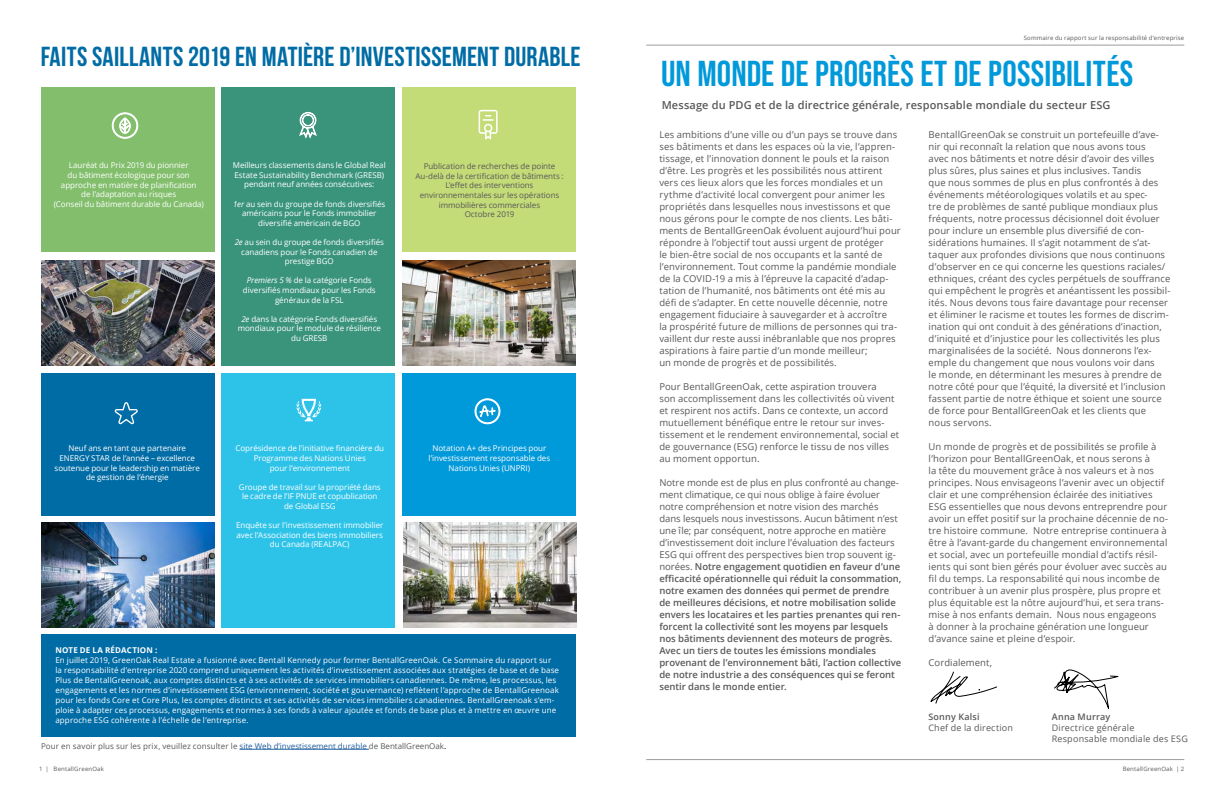
<style>
.page{position:relative;width:1224px;height:792px;background:#fff}
.page>*{position:absolute;margin:0;border:0;box-sizing:border-box;transform-origin:0 0}
.t1{font:36px "Bebas Neue";letter-spacing:.005em;color:#0099da}
.t2{font:700 27.5px "Bebas Neue";letter-spacing:.01em;color:#006ca5}
.t3{font:600 11px "Open Sans";letter-spacing:.01em;color:#58595b}
.t4{font:9.5px/12px "Open Sans";letter-spacing:.01em;color:#58595b}
.t5{font:600 9.5px/12px "Open Sans";color:#58595b}
.t6{font:9px/11px "Open Sans";letter-spacing:.02em;color:#58595b}
.t7{font:600 9px "Open Sans";letter-spacing:.02em;color:#58595b}
.t8{font:8px/9.6px "Open Sans";color:#fff;text-align:center}
.t9{font:8px/9.6px "Open Sans";color:#58595b;text-align:center}
.t10{font:700 8px "Open Sans";letter-spacing:.02em;color:#fff}
.t11{font:6px "Open Sans";letter-spacing:.025em;color:#58595b}
.s1{font-style:italic}
.s2{color:#215e9e}
.s3{color:#000}
.s4{font-weight:400}
</style>
<div class="page">
<div style="left:41px;top:373px;width:173px;height:142px;background:#006ca5"></div>
<div style="left:402px;top:373px;width:174px;height:142px;background:#0099da"></div>
<div style="left:41px;top:87px;width:173px;height:165px;background:#82be6c"></div>
<div style="left:402px;top:87px;width:174px;height:165px;background:#c4dc77"></div>
<div style="left:222px;top:87px;width:173px;height:279px;background:#3a947c"></div>
<img style="left:41px;top:522px;width:173px;height:106px">
<img style="left:41px;top:261px;width:173px;height:105px">
<img style="left:403px;top:261px;width:173px;height:105px">
<img style="left:403px;top:522px;width:173px;height:106px">
<hr style="left:240px;top:749px;width:129px;height:1px;background:#215e9e">
<svg style="left:474px;top:398px;width:27px;height:27px"></svg>
<div style="left:222px;top:373px;width:173px;height:255px;background:#2dc3e9"></div>
<svg style="left:296px;top:399px;width:25px;height:22px"></svg>
<svg style="left:115px;top:402px;width:23px;height:22px"></svg>
<svg style="left:112px;top:112px;width:26px;height:27px"></svg>
<svg style="left:1054px;top:669px;width:65px;height:40px"></svg>
<svg style="left:930px;top:671px;width:67px;height:33px"></svg>
<hr style="left:646px;top:45px;width:538px;height:1px;background:#58595b">
<div style="left:41px;top:634px;width:535px;height:103px;background:#006ca5"></div>
<hr style="left:646px;top:759px;width:538px;height:1px;background:#58595b">
<svg style="left:479px;top:110px;width:19px;height:29px"></svg>
<svg style="left:299px;top:112px;width:18px;height:27px"></svg>
<h2 class="t2" style="left:41px;top:42px;width:541px">FAITS SAILLANTS 2019 EN MATIÈRE D’INVESTISSEMENT DURABLE</h2>
<p class="t8" style="left:54px;top:161px;width:151px">Lauréat du Prix 2019 du pionnier<br>du bâtiment écologique pour son approche en matière de planification<br>de l’adaptation au risques<br>(Conseil du bâtiment durable du Canada)</p>
<p class="t8" style="left:233px;top:160px;width:154px">Meilleurs classements dans le Global Real<br>Estate Sustainability Benchmark (GRESB) pendant neuf années consécutives:</p>
<p class="t8" style="left:233px;top:199px;width:154px"><span class="s1">1er</span> au sein du groupe de fonds diversifiés américains pour le Fonds immobilier diversifié américain de BGO</p>
<p class="t8" style="left:235px;top:237px;width:151px"><span class="s1">2e</span> au sein du groupe de fonds diversifiés canadiens pour le Fonds canadien de prestige BGO</p>
<p class="t8" style="left:243px;top:275px;width:134px"><span class="s1">Premiers 5 %</span> de la catégorie Fonds diversifiés mondiaux pour les Fonds généraux de la FSL</p>
<p class="t8" style="left:238px;top:314px;width:145px"><span class="s1">2e</span> dans la catégorie Fonds diversifiés mondiaux pour le module de résilience du GRESB</p>
<p class="t9" style="left:415px;top:161px;width:150px">Publication de recherches de pointe<br>Au-delà de la certification de bâtiments :<br>L’effet des interventions environnementales sur les opérations immobilières commerciales<br>Octobre 2019</p>
<p class="t8" style="left:55px;top:444px;width:147px">Neuf ans en tant que partenaire<br>ENERGY STAR de l’année – excellence soutenue pour le leadership en matière de gestion de l’énergie</p>
<p class="t8" style="left:236px;top:444px;width:150px">Coprésidence de l’initiative financière du<br>Programme des Nations Unies<br>pour l’environnement</p>
<p class="t8" style="left:239px;top:482px;width:143px">Groupe de travail sur la propriété dans le cadre de l’IF PNUE et copublication de Global ESG</p>
<p class="t8" style="left:236px;top:520px;width:149px">Enquête sur l’investissement immobilier avec l’Association des biens immobiliers du Canada (REALPAC)</p>
<p class="t8" style="left:428px;top:444px;width:123px">Notation A+ des Principes pour l’investissement responsable des<br>Nations Unies (UNPRI)</p>
<p class="t10" style="left:55px;top:644px;width:103px">NOTE DE LA RÉDACTION :</p>
<p class="t8" style="left:55px;top:654px;width:505px;line-height:10px;text-align:left">En juillet 2019, GreenOak Real Estate a fusionné avec Bentall Kennedy pour former BentallGreenOak. Ce Sommaire du rapport sur la responsabilité d’entreprise 2020 comprend uniquement les activités d’investissement associées aux stratégies de base et de base Plus de BentallGreenoak, aux comptes distincts et à ses activités de services immobiliers canadiennes. De même, les processus, les engagements et les normes d’investissement ESG (environnement, société et gouvernance) reflètent l’approche de BentallGreenoak pour les fonds Core et Core Plus, les comptes distincts et ses activités de services immobiliers canadiennes. BentallGreenoak s’em&shy;ploie à adapter ces processus, engagements et normes à ses fonds à valeur ajoutée et fonds de base plus et à mettre en œuvre une approche ESG cohérente à l’échelle de l’entreprise.</p>
<p class="t9" style="left:41px;top:741px;width:407px">Pour en savoir plus sur les prix, veuillez consulter le <span class="s2">site Web d’investissement durable</span> de BentallGreenOak<span class="s3">.</span></p>
<p class="t11" style="left:1024px;top:34px;width:162px">Sommaire du rapport sur la responsabilité d’entreprise</p>
<h1 class="t1" style="left:661px;top:54px;width:474px">UN MONDE DE PROGRÈS ET DE POSSIBILITÉS</h1>
<p class="t3" style="left:662px;top:98px;width:450px">Message du PDG et de la directrice générale, responsable mondiale du secteur ESG</p>
<p class="t4" style="left:659px;top:129px;width:243px">Les ambitions d’une ville ou d’un pays se trouve dans ses bâtiments et dans les espaces où la vie, l’appren&shy;tissage, et l’innovation donnent le pouls et la raison d’être. Les progrès et les possibilités nous attirent vers ces lieux alors que les forces mondiales et un rythme d’activité local convergent pour animer les propriétés dans lesquelles nous investissons et que nous gérons pour le compte de nos clients. Les bâti&shy;ments de BentallGreenOak évoluent aujourd’hui pour répondre à l’objectif tout aussi urgent de protéger<br>le bien-être social de nos occupants et la santé de l’environnement. Tout comme la pandémie mondiale de la COVID-19 a mis à l’épreuve la capacité d’adap&shy;tation de l’humanité, nos bâtiments ont été mis au défi de s’adapter. En cette nouvelle décennie, notre engagement fiduciaire à sauvegarder et à accroître<br>la prospérité future de millions de personnes qui tra&shy;vaillent dur reste aussi inébranlable que nos propres aspirations à faire partie d’un monde meilleur;<br>un monde de progrès et de possibilités.</p>
<p class="t4" style="left:659px;top:380px;width:241px">Pour BentallGreenOak, cette aspiration trouvera<br>son accomplissement dans les collectivités où vivent et respirent nos actifs. Dans ce contexte, un accord mutuellement bénéfique entre le retour sur inves&shy;tissement et le rendement environnemental, social et de gouvernance (ESG) renforce le tissu de nos villes au moment opportun.</p>
<p class="t5" style="left:659px;top:477px;width:244px"><span class="s4">Notre monde est de plus en plus confronté au change&shy;ment climatique, ce qui nous oblige à faire évoluer notre compréhension et notre vision des marchés dans lesquels nous investissons. Aucun bâtiment n’est une île; par conséquent, notre approche en matière d’investissement doit inclure l’évaluation des facteurs ESG qui offrent des perspectives bien trop souvent ig&shy;norées.</span> Notre engagement quotidien en faveur d’une efficacité opérationnelle qui réduit la consommation, notre examen des données qui permet de prendre de meilleures décisions, et notre mobilisation solide envers les locataires et les parties prenantes qui ren&shy;forcent la collectivité sont les moyens par lesquels nos bâtiments deviennent des moteurs de progrès.<br>Avec un tiers de toutes les émissions mondiales provenant de l’environnement bâti, l’action collective de notre industrie a des conséquences qui se feront sentir dans le monde entier.</p>
<p class="t4" style="left:929px;top:128px;width:243px">BentallGreenOak se construit un portefeuille d’ave&shy;nir qui reconnaît la relation que nous avons tous<br>avec nos bâtiments et notre désir d’avoir des villes plus sûres, plus saines et plus inclusives. Tandis<br>que nous sommes de plus en plus confrontés à des événements météorologiques volatils et au spec-<br>tre de problèmes de santé publique mondiaux plus fréquents, notre processus décisionnel doit évoluer pour inclure un ensemble plus diversifié de con&shy;sidérations humaines. Il s’agit notamment de s’at&shy;taquer aux profondes divisions que nous continuons d’observer en ce qui concerne les questions raciales/ ethniques, créant des cycles perpétuels de souffrance qui empêchent le progrès et anéantissent les possibil&shy;ités. Nous devons tous faire davantage pour recenser et éliminer le racisme et toutes les formes de discrim&shy;ination qui ont conduit à des générations d’inaction, d’iniquité et d’injustice pour les collectivités les plus marginalisées de la société. Nous donnerons l’ex&shy;emple du changement que nous voulons voir dans<br>le monde, en déterminant les mesures à prendre de notre côté pour que l’équité, la diversité et l’inclusion fassent partie de notre éthique et soient une source de force pour BentallGreenOak et les clients que nous servons.</p>
<p class="t4" style="left:929px;top:440px;width:241px">Un monde de progrès et de possibilités se profile à l’horizon pour BentallGreenOak, et nous serons à<br>la tête du mouvement grâce à nos valeurs et à nos principes. Nous envisageons l’avenir avec un objectif clair et une compréhension éclairée des initiatives ESG essentielles que nous devons entreprendre pour avoir un effet positif sur la prochaine décennie de no&shy;tre histoire commune. Notre entreprise continuera à être à l’avant-garde du changement environnemental et social, avec un portefeuille mondial d’actifs résil&shy;ients qui sont bien gérés pour évoluer avec succès au fil du temps. La responsabilité qui nous incombe de contribuer à un avenir plus prospère, plus propre et plus équitable est la nôtre aujourd’hui, et sera trans&shy;mise à nos enfants demain. Nous nous engageons<br>à donner à la prochaine génération une longueur d’avance saine et pleine d’espoir.</p>
<p class="t4" style="left:929px;top:656px;width:65px">Cordialement,</p>
<p class="t7" style="left:928px;top:711px;width:53px">Sonny Kalsi</p>
<p class="t6" style="left:928px;top:722px;width:86px">Chef de la direction</p>
<p class="t7" style="left:1052px;top:711px;width:60px">Anna Murray</p>
<p class="t6" style="left:1052px;top:722px;width:138px">Directrice générale<br>Responsable mondiale des ESG</p>
<p class="t11" style="left:39px;top:764px;width:66px">1 | BentallGreenOak</p>
<p class="t11" style="left:1123px;top:764px;width:63px">BentallGreenOak | 2</p>
</div>
